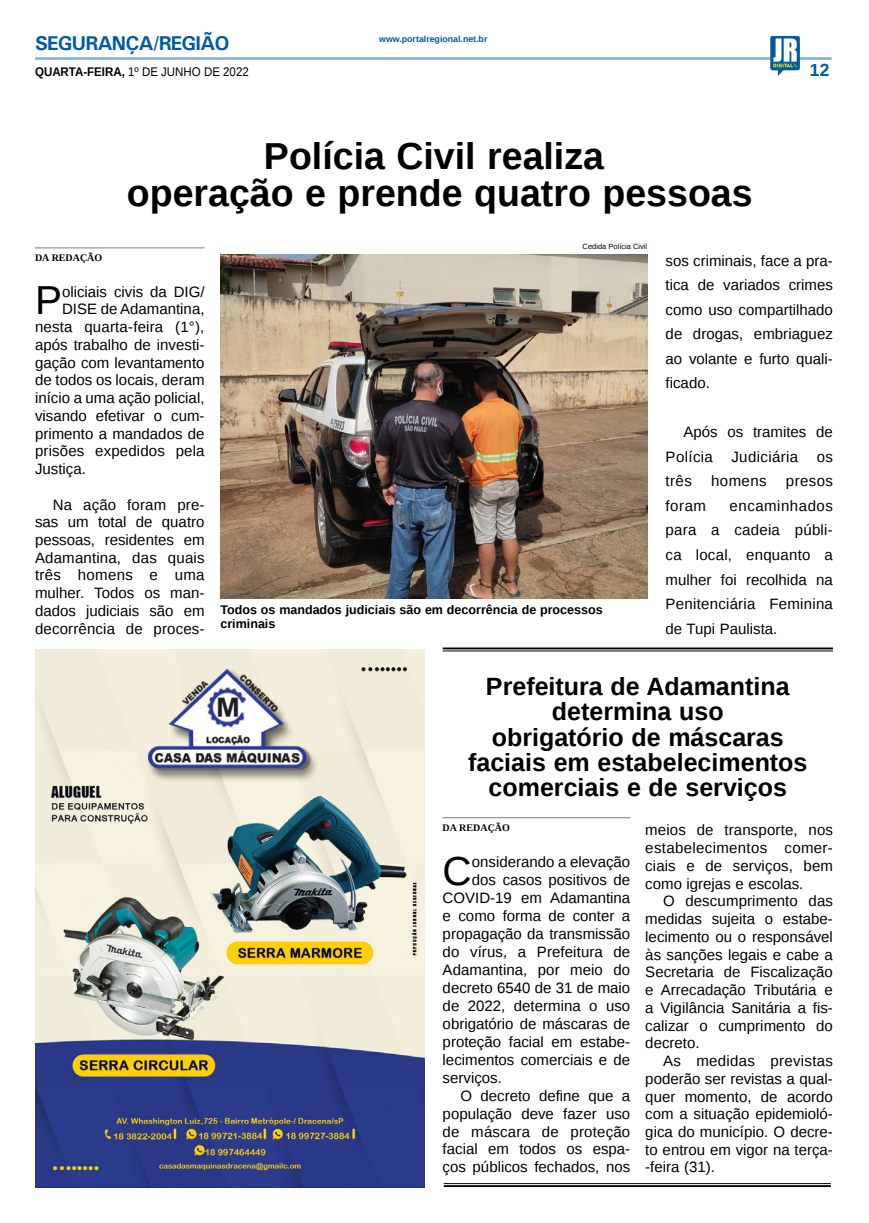
<style>
.page{position:relative;width:869px;height:1223px;background:#fff}
.page>*{position:absolute;margin:0;border:0;box-sizing:border-box;transform-origin:0 0}
.MATÉRIA{font:40.38px "Liberation Sans";color:#000}
.TÍTULO{font:700 37.5px "Liberation Sans";color:#000}
.TÍTULO-2{font:700 25px/25px "Liberation Sans";color:#000;text-align:center}
.TITULO_PG{font:700 20px "Univers";letter-spacing:-.04em;color:#005a9e}
.TÍTULO-3{font:700 17.5px "Liberation Sans";color:#005a9e}
.MATÉRIA-2{font:15px/17.8px "Liberation Sans";color:#000;text-align:justify}
.LEGENDA{font:700 12.5px "Liberation Sans";color:#000}
.DATA_PG{font:12.5px "Liberation Sans";color:#000;scale:.92 1}
.CRÉDITO_NOME{font:700 10px "Liberation Serif";color:#000}
.DATA_PG-2{font:700 8.75px "Liberation Sans";color:#005a9e}
.CRÉDITO_FOTO{font:7.5px "Liberation Sans";color:#000}
.s1{font-weight:700}
</style>
<div class="page">
<hr style="left:35px;top:57px;width:796px;height:3px;background:#005a9e">
<img style="left:769px;top:36px;width:30px;height:40px">
<hr style="left:443px;top:1183px;width:387px;height:1px;background:#000">
<hr style="left:443px;top:1185px;width:387px;height:2px;background:#000">
<img style="left:35px;top:649px;width:389px;height:538px">
<img style="left:220px;top:255px;width:427px;height:343px">
<hr style="left:35px;top:247px;width:169px;height:1px;background:#939598">
<hr style="left:442px;top:647px;width:390px;height:2px;background:#000">
<hr style="left:442px;top:650px;width:390px;height:1px;background:#000">
<hr style="left:442px;top:817px;width:188px;height:1px;background:#939598">
<p class="TITULO_PG" style="left:35px;top:31px;width:196px">SEGURANÇA/REGIÃO</p>
<p class="DATA_PG" style="left:35px;top:65px;width:234px"><span class="s1">QUARTA-FEIRA,</span> 1º DE JUNHO DE 2022</p>
<p class="DATA_PG-2" style="left:379px;top:33px;width:110px">www.portalregional.net.br</p>
<p class="TÍTULO" style="left:264px;top:130px;width:341px">Polícia Civil realiza</p>
<p class="TÍTULO" style="left:127px;top:167px;width:627px">operação e prende quatro pessoas</p>
<p class="CRÉDITO_FOTO" style="left:582px;top:242px;width:66px">Cedida Polícia Civil</p>
<p class="TÍTULO-3" style="left:809px;top:58px;width:21px">12</p>
<p class="CRÉDITO_NOME" style="left:35px;top:251px;width:69px">DA REDAÇÃO</p>
<p class="MATÉRIA" style="left:35px;top:278px;width:28px">P</p>
<p class="MATÉRIA-2" style="left:62px;top:283px;width:144px">oliciais civis da DIG/</p>
<p class="MATÉRIA-2" style="left:62px;top:301px;width:144px">DISE de Adamantina,</p>
<p class="MATÉRIA-2" style="left:35px;top:319px;width:171px">nesta quarta-feira (1°),</p>
<p class="MATÉRIA-2" style="left:35px;top:336px;width:171px">após trabalho de investi-</p>
<p class="MATÉRIA-2" style="left:35px;top:354px;width:171px">gação com levantamento</p>
<p class="MATÉRIA-2" style="left:35px;top:372px;width:171px">de todos os locais, deram</p>
<p class="MATÉRIA-2" style="left:35px;top:389px;width:171px">início a uma ação policial,</p>
<p class="MATÉRIA-2" style="left:35px;top:407px;width:171px">visando efetivar o cum-</p>
<p class="MATÉRIA-2" style="left:35px;top:425px;width:171px">primento a mandados de</p>
<p class="MATÉRIA-2" style="left:35px;top:443px;width:171px">prisões expedidos pela</p>
<p class="MATÉRIA-2" style="left:35px;top:460px;width:52px">Justiça.</p>
<p class="MATÉRIA-2" style="left:35px;top:496px;width:171px;text-indent:18px">Na ação foram pre&shy;sas um total de quatro pessoas, residentes em Adamantina, das quais três homens e uma mulher. Todos os man&shy;dados judiciais são em decorrência de proces-</p>
<p class="LEGENDA" style="left:220px;top:601px;width:383px">Todos os mandados judiciais são em decorrência de processos</p>
<p class="LEGENDA" style="left:220px;top:614px;width:56px">criminais</p>
<p class="MATÉRIA-2" style="left:665px;top:249px;width:169px;line-height:24.5px">sos criminais, face a pra&shy;tica de variados crimes como uso compartilhado de drogas, embriaguez ao volante e furto quali&shy;ficado.</p>
<p class="MATÉRIA-2" style="left:665px;top:420px;width:169px;line-height:24.5px;text-indent:18px">Após os tramites de Polícia Judiciária os três</p>
<p class="MATÉRIA-2" style="left:710px;top:473px;width:57px">homens</p>
<p class="MATÉRIA-2" style="left:785px;top:473px;width:49px">presos</p>
<p class="MATÉRIA-2" style="left:665px;top:494px;width:169px;line-height:24.5px;text-indent:64px">encaminhados para a cadeia públi&shy;ca local, enquanto a mulher foi recolhida na Penitenciária Feminina de Tupi Paulista.</p>
<p class="MATÉRIA-2" style="left:665px;top:497px;width:42px">foram</p>
<p class="TÍTULO-2" style="left:485px;top:674px;width:305px">Prefeitura de Adamantina</p>
<p class="TÍTULO-2" style="left:551px;top:699px;width:173px">determina uso</p>
<p class="TÍTULO-2" style="left:468px;top:724px;width:341px">obrigatório de máscaras faciais em estabelecimentos</p>
<p class="TÍTULO-2" style="left:488px;top:774px;width:300px">comerciais e de serviços</p>
<p class="CRÉDITO_NOME" style="left:442px;top:821px;width:69px">DA REDAÇÃO</p>
<p class="MATÉRIA" style="left:442px;top:848px;width:31px">C</p>
<p class="MATÉRIA-2" style="left:471px;top:853px;width:160px">onsiderando a elevação</p>
<p class="MATÉRIA-2" style="left:645px;top:822px;width:189px">meios de transporte, nos estabelecimentos comer&shy;ciais e de serviços, bem como igrejas e escolas.</p>
<p class="MATÉRIA-2" style="left:645px;top:892px;width:189px;text-indent:18px">O descumprimento das medidas sujeita o estabe&shy;lecimento ou o responsável às sanções legais e cabe a Secretaria de Fiscalização e Arrecadação Tributária e a Vigilância Sanitária a fis&shy;calizar o cumprimento do decreto.</p>
<p class="MATÉRIA-2" style="left:645px;top:1052px;width:189px;text-indent:18px">As medidas previstas poderão ser revistas a qual&shy;quer momento, de acordo com a situação epidemioló&shy;gica do município. O decre&shy;to entrou em vigor na terça--feira (31).</p>
<p class="MATÉRIA-2" style="left:471px;top:871px;width:160px">dos casos positivos de</p>
<p class="MATÉRIA-2" style="left:442px;top:889px;width:189px">COVID-19 em Adamantina</p>
<p class="MATÉRIA-2" style="left:442px;top:907px;width:189px">e como forma de conter a</p>
<p class="MATÉRIA-2" style="left:442px;top:925px;width:189px">propagação da transmissão</p>
<p class="MATÉRIA-2" style="left:442px;top:943px;width:189px">do vírus, a Prefeitura de</p>
<p class="MATÉRIA-2" style="left:442px;top:961px;width:189px">Adamantina, por meio do</p>
<p class="MATÉRIA-2" style="left:442px;top:979px;width:189px">decreto 6540 de 31 de maio</p>
<p class="MATÉRIA-2" style="left:442px;top:997px;width:189px">de 2022, determina o uso</p>
<p class="MATÉRIA-2" style="left:442px;top:1015px;width:189px">obrigatório de máscaras de</p>
<p class="MATÉRIA-2" style="left:442px;top:1033px;width:189px">proteção facial em estabe-</p>
<p class="MATÉRIA-2" style="left:442px;top:1051px;width:189px">lecimentos comerciais e de</p>
<p class="MATÉRIA-2" style="left:442px;top:1069px;width:61px">serviços.</p>
<p class="MATÉRIA-2" style="left:442px;top:1086px;width:189px;text-indent:18px">O decreto define que a população deve fazer uso de máscara de proteção facial em todos os espa&shy;ços públicos fechados, nos</p>
</div>
